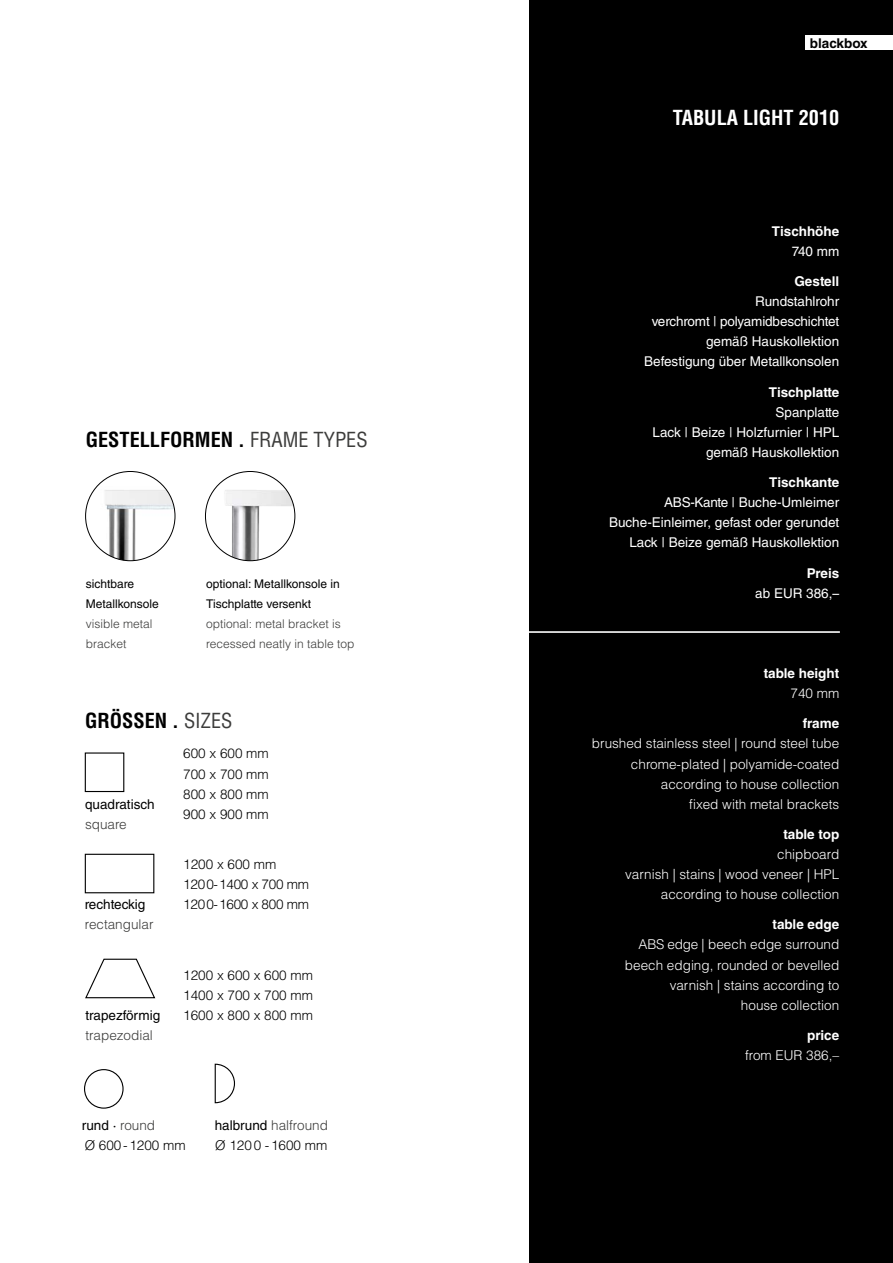
<style>
.page{position:relative;width:893px;height:1263px;background:#fff}
.page>*{position:absolute;margin:0;border:0;box-sizing:border-box;transform-origin:0 0}
.t1{font:700 condensed 20.25px "Helvetica LT Std";color:#000}
.t2{font:700 condensed 20.25px "Helvetica LT Std";color:#fff}
.t3{font:300 13.5px/20.1px "Helvetica LT Std";color:#fff;text-align:right}
.t4{font:13.5px/20.1px "Helvetica LT Std";color:#fff;text-align:right}
.t5{font:300 13.5px/20.1px "Helvetica LT Std";color:#000;text-align:justify}
.t6{font:700 13.5px "Helvetica LT Std";color:#fff}
.t7{font:300 13.5px/20.1px "Helvetica LT Std";letter-spacing:-.02em;color:#000}
.t8{font:13.5px "Helvetica LT Std";color:#000}
.t9{font:300 13.5px "Helvetica LT Std";color:#3c3c3b}
.t10{font:700 13.5px "Helvetica LT Std";color:#000}
.t11{font:300 12px/20.1px "Helvetica LT Std";color:#3c3c3b}
.t12{font:12px/20.1px "Helvetica LT Std";color:#000}
.s1{font-weight:400;color:#3c3c3b}
.s2{font-weight:400}
.s3{color:#3c3c3b}
.s4{font-weight:700}
.s5{font-family:"Univers LT Std";font-weight:700;font-stretch:condensed}
</style>
<div class="page">
<div style="left:529px;top:0;width:364px;height:1263px;background:#000"></div>
<hr style="left:528px;top:631px;width:312px;height:2px;background:#fff">
<div style="left:806px;top:35px;width:87px;height:15px;background:#fff"></div>
<img style="left:86px;top:471px;width:89px;height:90px;border-radius:45px">
<img style="left:205px;top:471px;width:90px;height:90px;border-radius:45px">
<div style="left:85px;top:752px;width:39px;height:40px;border:1px solid #000"></div>
<div style="left:85px;top:854px;width:69px;height:39px;border:1px solid #000"></div>
<div style="left:84px;top:1069px;width:40px;height:40px;border:1px solid #000;border-radius:50%"></div>
<svg style="left:85px;top:958px;width:71px;height:41px"></svg>
<svg style="left:214px;top:1063px;width:21px;height:41px"></svg>
<h1 class="t1" style="left:86px;top:427px;width:283px">GESTELLFORMEN . <span class="s1">FRAME TYPES</span></h1>
<p class="t12" style="left:86px;top:573px;width:74px">sichtbare<br>Metallkonsole</p>
<p class="t11" style="left:86px;top:613px;width:68px">visible metal bracket</p>
<p class="t12" style="left:206px;top:573px;width:135px">optional: Metallkonsole in<br>Tischplatte versenkt</p>
<p class="t11" style="left:206px;top:613px;width:150px">optional: metal bracket is recessed neatly in table top</p>
<h1 class="t1" style="left:85px;top:708px;width:149px">GRÖSSEN . <span class="s1">SIZES</span></h1>
<p class="t8" style="left:85px;top:796px;width:71px">quadratisch</p>
<p class="t9" style="left:85px;top:816px;width:43px">square</p>
<p class="t8" style="left:85px;top:897px;width:62px">rechteckig</p>
<p class="t9" style="left:85px;top:916px;width:70px">rectangular</p>
<p class="t8" style="left:85px;top:1007px;width:76px">trapezförmig</p>
<p class="t9" style="left:85px;top:1027px;width:69px">trapezodial</p>
<p class="t5" style="left:183px;top:743px;width:87px">600 x 600 mm 700 x 700 mm 800 x 800 mm 900 x 900 mm</p>
<p class="t7" style="left:183px;top:854px;width:127px">1200 x 600 mm<br>1200-1400 x 700 mm<br>1200-1600 x 800 mm</p>
<p class="t5" style="left:183px;top:965px;width:131px">1200 x 600 x 600 mm 1400 x 700 x 700 mm 1600 x 800 x 800 mm</p>
<p class="t5" style="left:82px;top:1115px;width:105px"><span class="s2">rund ·</span> <span class="s3">round<br></span>Ø 600-1200 mm</p>
<p class="t5" style="left:215px;top:1115px;width:115px"><span class="s2">halbrund</span> <span class="s3">halfround<br></span>Ø 1200 -1600 mm</p>
<p class="t10" style="left:810px;top:35px;width:59px">blackbox</p>
<h1 class="t2" style="left:673px;top:105px;width:168px">TABULA LIGHT 2010</h1>
<p class="t6" style="left:772px;top:223px;width:69px">Tischhöhe</p>
<p class="t4" style="left:792px;top:241px;width:49px">740 mm</p>
<p class="t6" style="left:794px;top:273px;width:46px">Gestell</p>
<p class="t4" style="left:644px;top:291px;width:197px">Rundstahlrohr<br>verchromt | polyamidbeschichtet gemäß Hauskollektion<br>Befestigung über Metallkonsolen</p>
<p class="t6" style="left:769px;top:384px;width:72px">Tischplatte</p>
<p class="t4" style="left:653px;top:402px;width:188px">Spanplatte<br>Lack | Beize | Holzfurnier | HPL gemäß Hauskollektion</p>
<p class="t6" style="left:769px;top:474px;width:72px">Tischkante</p>
<p class="t4" style="left:609px;top:492px;width:232px">ABS-Kante | Buche-Umleimer<br>Buche-Einleimer, gefast oder gerundet<br>Lack | Beize gemäß Hauskollektion</p>
<p class="t4" style="left:755px;top:563px;width:86px"><span class="s4">Preis<br></span>ab EUR 386,<span class="s5">–</span></p>
<p class="t6" style="left:764px;top:665px;width:77px">table height</p>
<p class="t3" style="left:790px;top:683px;width:50px">740 mm</p>
<p class="t6" style="left:803px;top:715px;width:38px">frame</p>
<p class="t3" style="left:592px;top:733px;width:249px">brushed stainless steel | round steel tube chrome-plated | polyamide-coated according to house collection<br>fixed with metal brackets</p>
<p class="t6" style="left:783px;top:826px;width:57px">table top</p>
<p class="t3" style="left:625px;top:844px;width:216px">chipboard<br>varnish | stains | wood veneer | HPL according to house collection</p>
<p class="t6" style="left:772px;top:916px;width:68px">table edge</p>
<p class="t3" style="left:625px;top:934px;width:216px">ABS edge | beech edge surround beech edging, rounded or bevelled varnish | stains according to<br>house collection</p>
<p class="t6" style="left:807px;top:1027px;width:34px">price</p>
<p class="t3" style="left:745px;top:1045px;width:96px">from EUR 386,–</p>
</div>
